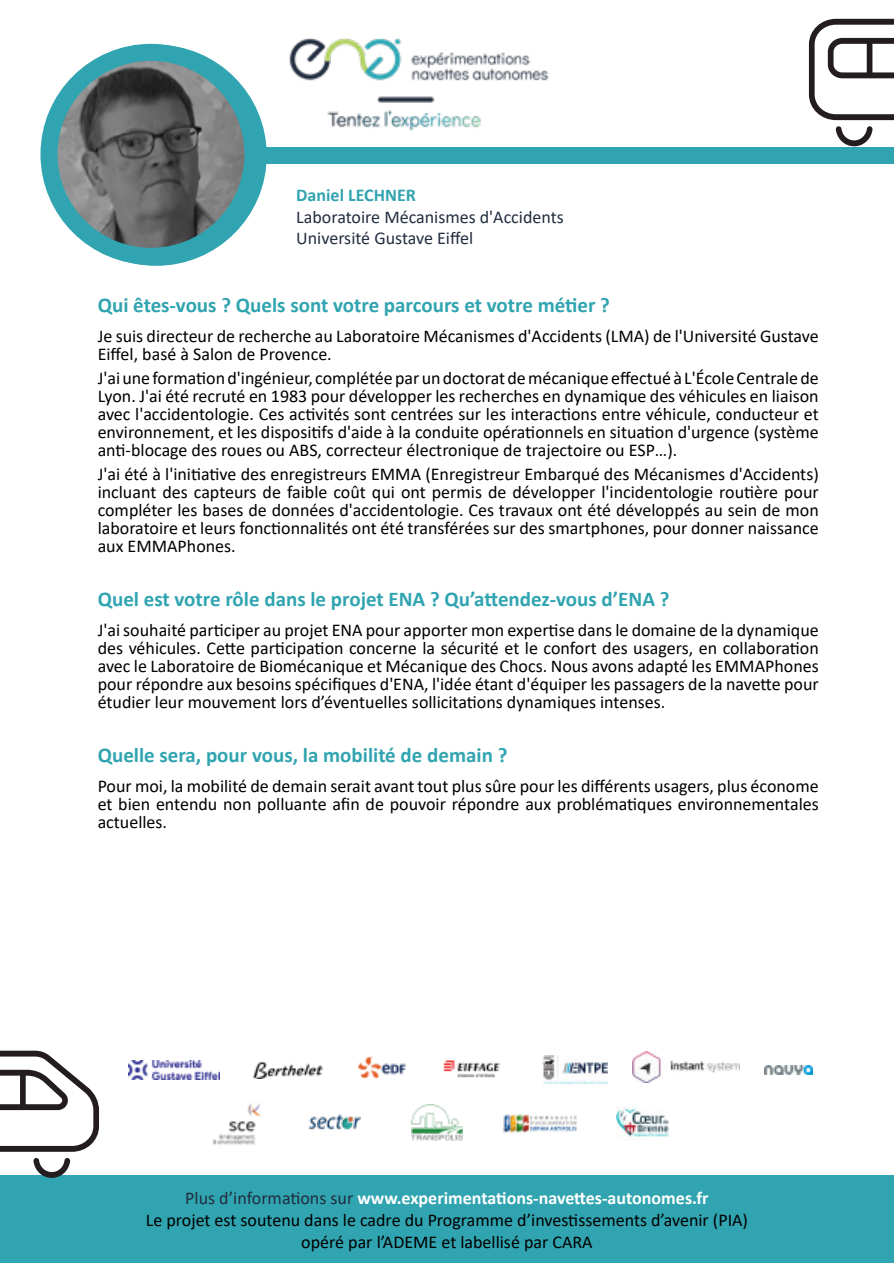
<style>
.page{position:relative;width:894px;height:1263px;background:#fff}
.page>*{position:absolute;margin:0;border:0;box-sizing:border-box;transform-origin:0 0}
.t1{font:700 21px "Calibri";color:#30a4b0}
.t2{font:18px/18px "Calibri";color:#000;text-align:justify}
.t3{font:18px/21.6px "Calibri";color:#222d3f}
.t4{font:700 18px "Calibri";color:#30a4b0}
.s1{color:#222d3f}
.s2{font-weight:700;color:#fff}
</style>
<div class="page">
<div style="left:142px;top:147px;width:752px;height:17px;background:#30a4b0"></div>
<div style="left:0;top:1176px;width:894px;height:87px;background:#30a4b0"></div>
<img style="left:289px;top:38px;width:260px;height:93px">
<svg style="left:809px;top:19px;width:85px;height:101px"></svg>
<svg style="left:836px;top:126px;width:37px;height:20px"></svg>
<svg style="left:0;top:1051px;width:99px;height:101px"></svg>
<svg style="left:33px;top:1158px;width:37px;height:20px"></svg>
<img style="left:129px;top:1060px;width:90px;height:19px">
<img style="left:764px;top:1065px;width:48px;height:9px">
<img style="left:254px;top:1061px;width:68px;height:17px">
<img style="left:212px;top:1103px;width:49px;height:42px">
<img style="left:358px;top:1057px;width:47px;height:21px">
<img style="left:308px;top:1115px;width:53px;height:15px">
<img style="left:443px;top:1060px;width:58px;height:18px">
<img style="left:502px;top:1114px;width:75px;height:20px">
<img style="left:542px;top:1056px;width:66px;height:28px">
<img style="left:617px;top:1107px;width:51px;height:30px">
<img style="left:632px;top:1052px;width:108px;height:31px">
<img style="left:411px;top:1104px;width:52px;height:36px">
<img style="left:56px;top:52px;width:190px;height:204px">
<div style="left:40px;top:44px;width:222px;height:221px;border:17px solid #30a4b0;border-radius:50%"></div>
<p class="t4" style="left:296px;top:182px;width:121px">Daniel LECHNER</p>
<p class="t3" style="left:296px;top:205px;width:269px">Laboratoire Mécanismes d'Accidents<br>Université Gustave Eiffel</p>
<p class="t1" style="left:98px;top:290px;width:514px">Qui êtes-vous ? Quels sont votre parcours et votre métier ?</p>
<p class="t2" style="left:98px;top:326px;width:723px">Je suis directeur de recherche au Laboratoire Mécanismes d'Accidents (LMA) de l'Université Gustave<br>Eiffel, basé à Salon de Provence.</p>
<p class="t2" style="left:98px;top:368px;width:723px">J'ai une formation d'ingénieur, complétée par un doctorat de mécanique effectué à L'École Centrale de Lyon. J'ai été recruté en 1983 pour développer les recherches en dynamique des véhicules en liaison avec l'accidentologie. Ces activités sont centrées sur les interactions entre véhicule, conducteur et environnement, et les dispositifs d'aide à la conduite opérationnels en situation d'urgence (système anti-blocage des roues ou ABS, correcteur électronique de trajectoire ou ESP…).</p>
<p class="t2" style="left:98px;top:464px;width:723px">J'ai été à l'initiative des enregistreurs EMMA (Enregistreur Embarqué des Mécanismes d'Accidents) incluant des capteurs de faible coût qui ont permis de développer l'incidentologie routière pour compléter les bases de données d'accidentologie. Ces travaux ont été développés au sein de mon laboratoire et leurs fonctionnalités ont été transférées sur des smartphones, pour donner naissance aux EMMAPhones.</p>
<p class="t1" style="left:98px;top:584px;width:573px">Quel est votre rôle dans le projet ENA ? Qu’attendez-vous d’ENA ?</p>
<p class="t2" style="left:98px;top:620px;width:723px">J'ai souhaité participer au projet ENA pour apporter mon expertise dans le domaine de la dynamique des véhicules. Cette participation concerne la sécurité et le confort des usagers, en collaboration avec le Laboratoire de Biomécanique et Mécanique des Chocs. Nous avons adapté les EMMAPhones pour répondre aux besoins spécifiques d'ENA, l'idée étant d'équiper les passagers de la navette pour étudier leur mouvement lors d’éventuelles sollicitations dynamiques intenses.</p>
<p class="t1" style="left:98px;top:740px;width:411px">Quelle sera, pour vous, la mobilité de demain ?</p>
<p class="t2" style="left:98px;top:776px;width:723px">Pour moi, la mobilité de demain serait avant tout plus sûre pour les différents usagers, plus économe et bien entendu non polluante afin de pouvoir répondre aux problématiques environnementales actuelles.</p>
<p class="t2" style="left:146px;top:1187px;width:604px;line-height:21.6px;text-align:center"><span class="s1">Plus d’informations sur</span> <span class="s2">www.experimentations-navettes-autonomes.fr<br></span>Le projet est soutenu dans le cadre du Programme d’investissements d’avenir (PIA) opéré par l’ADEME et labellisé par CARA</p>
</div>
